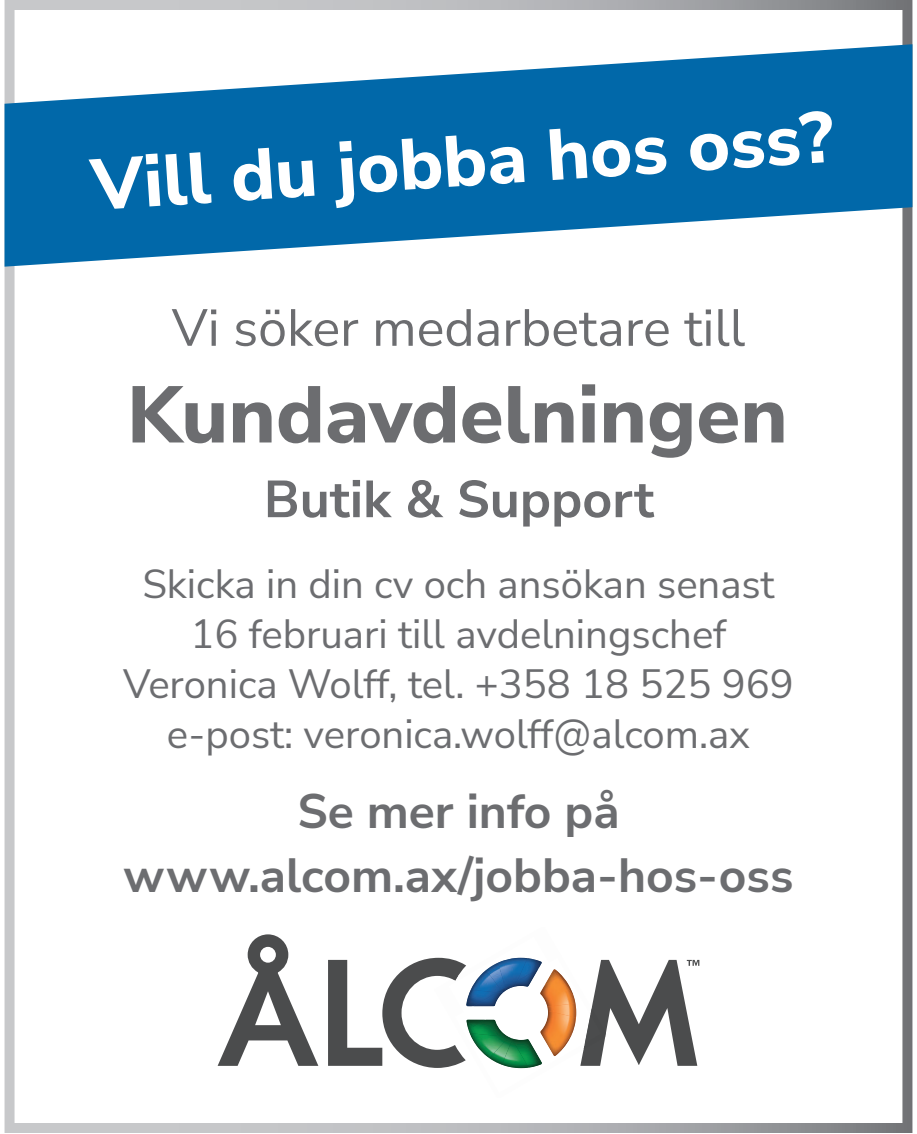
<style>
.page{position:relative;width:917px;height:1134px;background:#fff}
.page>*{position:absolute;margin:0;border:0;box-sizing:border-box;transform-origin:0 0}
.t1{font:800 80px "Nunito Sans";color:#6c6d70}
.t2{font:800 72px "Nunito Sans";color:#fff}
.t3{font:52px "Nunito Sans";color:#6c6d70}
.t4{font:700 52px "Nunito Sans";color:#6c6d70}
.t5{font:700 48px/64px "Nunito Sans";color:#6c6d70;text-align:center}
.t6{font:40px/50px "Nunito Sans";color:#6c6d70;text-align:center}
</style>
<div class="page">
<div style="left:5px;top:0;width:907px;height:1133px;border:10px solid #fff"></div>
<svg style="left:217px;top:934px;width:101px;height:132px"></svg>
<svg style="left:328px;top:957px;width:371px;height:112px"></svg>
<svg style="left:5px;top:44px;width:907px;height:223px;fill:#0168a9"></svg>
<h2 class="t2" style="left:88px;top:136px;width:744px;rotate:-4deg">Vill du jobba hos oss?</h2>
<h3 class="t3" style="left:172px;top:292px;width:574px">Vi söker medarbetare till</h3>
<h1 class="t1" style="left:127px;top:358px;width:662px">Kundavdelningen</h1>
<h3 class="t4" style="left:264px;top:462px;width:391px">Butik &amp; Support</h3>
<p class="t6" style="left:123px;top:557px;width:672px">Skicka in din cv och ansökan senast 16 februari till avdelningschef Veronica Wolff, tel. +358 18 525 969 e-post: veronica.wolff@alcom.ax</p>
<p class="t5" style="left:123px;top:777px;width:671px">Se mer info på www.alcom.ax/jobba-hos-oss</p>
</div>
